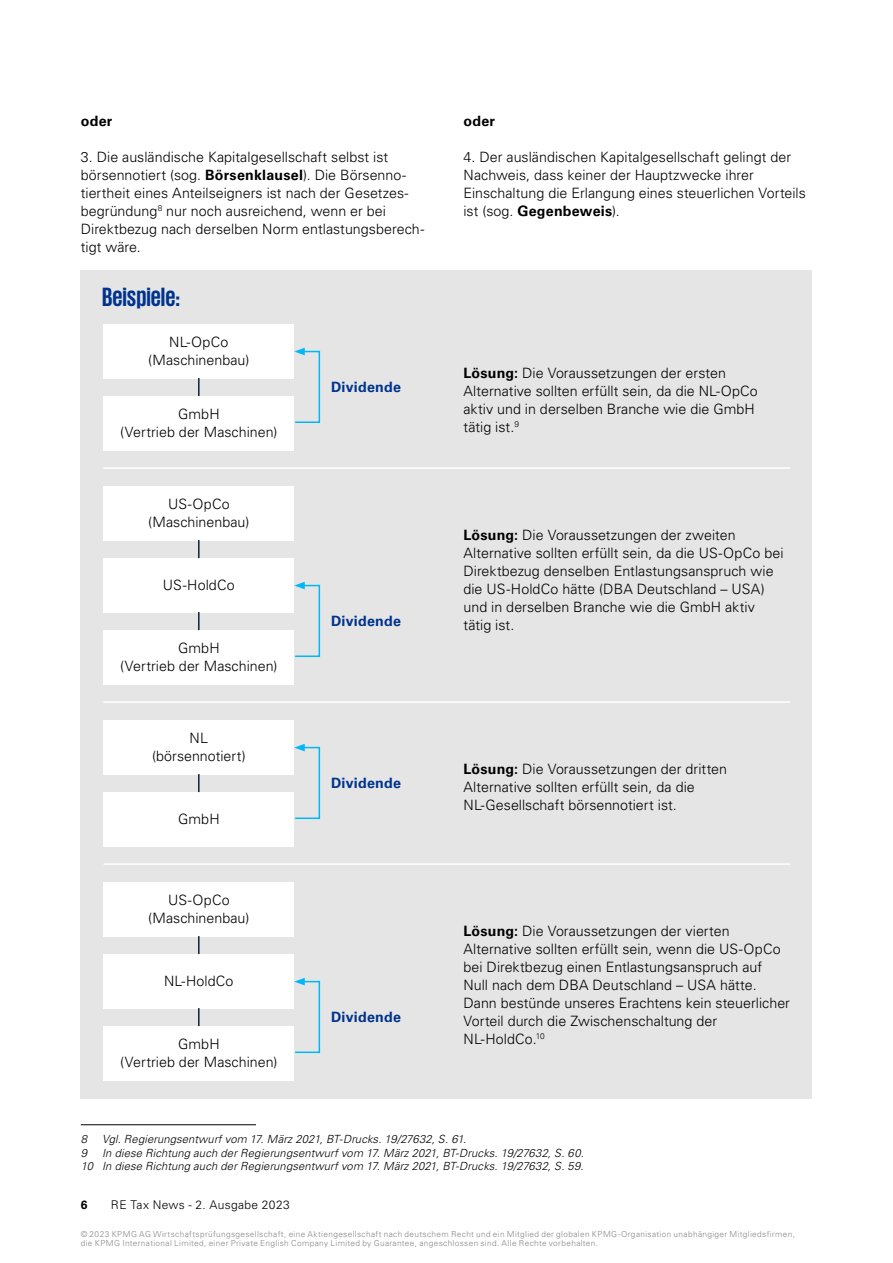
<style>
.page{position:relative;width:893px;height:1263px;background:#fff}
.page>*{position:absolute;margin:0;border:0;box-sizing:border-box;transform-origin:0 0}
.t1{font:700 27px "KPMG";color:#00338d}
.t2{font:300 14.25px/18px "Univers LT Std";color:#000;text-align:center}
.t3{font:700 14.25px "Univers LT Std";letter-spacing:.015em;color:#00338d}
.t4{font:700 14.25px "Univers LT Std";letter-spacing:.015em;color:#000}
.t5{font:300 12px "Univers LT Std";letter-spacing:.03em;color:#000}
.t6{font:700 12px "Univers LT Std";color:#000}
.t7{font:italic 300 11.25px/13.5px "Univers LT Std";letter-spacing:.01em;color:#000;text-align:right}
.t8{font:300 8.25px/9px "Univers LT Std";letter-spacing:.045em;color:#878787}
.s1{font-weight:700}
</style>
<div class="page">
<hr style="left:81px;top:1124px;width:175px;height:1px;background:#000">
<div style="left:81px;top:270px;width:731px;height:828px;background:#e5e5e5"></div>
<div style="left:103px;top:324px;width:191px;height:54px;background:#fff"></div>
<div style="left:103px;top:396px;width:191px;height:54px;background:#fff"></div>
<svg style="left:294px;top:348px;width:27px;height:75px"></svg>
<div style="left:103px;top:486px;width:191px;height:54px;background:#fff"></div>
<div style="left:103px;top:630px;width:191px;height:54px;background:#fff"></div>
<svg style="left:294px;top:582px;width:27px;height:75px"></svg>
<div style="left:103px;top:558px;width:191px;height:54px;background:#fff"></div>
<svg style="left:198px;top:378px;width:2px;height:18px"></svg>
<svg style="left:198px;top:540px;width:2px;height:18px"></svg>
<svg style="left:198px;top:612px;width:2px;height:18px"></svg>
<div style="left:103px;top:720px;width:191px;height:54px;background:#fff"></div>
<div style="left:103px;top:792px;width:191px;height:54px;background:#fff"></div>
<svg style="left:294px;top:744px;width:27px;height:75px"></svg>
<svg style="left:198px;top:774px;width:2px;height:18px"></svg>
<div style="left:103px;top:882px;width:191px;height:54px;background:#fff"></div>
<div style="left:103px;top:1026px;width:191px;height:54px;background:#fff"></div>
<svg style="left:294px;top:978px;width:27px;height:76px"></svg>
<div style="left:103px;top:954px;width:191px;height:54px;background:#fff"></div>
<svg style="left:198px;top:936px;width:2px;height:18px"></svg>
<svg style="left:198px;top:1008px;width:2px;height:18px"></svg>
<hr style="left:103px;top:467px;width:687px;height:2px;background:#fff">
<hr style="left:103px;top:701px;width:687px;height:2px;background:#fff">
<hr style="left:103px;top:863px;width:687px;height:2px;background:#fff">
<p class="t4" style="left:81px;top:113px;width:33px">oder</p>
<p class="t2" style="left:81px;top:148px;width:345px;text-align:left">3. Die ausländische Kapitalgesellschaft selbst ist börsennotiert (sog. <span class="s1">Börsenklausel</span>). Die Börsenno&shy;tiertheit eines Anteilseigners ist nach der Gesetzes&shy;begründung<sup>8</sup> nur noch ausreichend, wenn er bei Direktbezug nach derselben Norm entlastungsberech&shy;tigt wäre.</p>
<h1 class="t1" style="left:102px;top:283px;width:80px">Beispiele:</h1>
<p class="t2" style="left:148px;top:333px;width:103px">NL-OpCo (Maschinenbau)</p>
<p class="t2" style="left:120px;top:405px;width:159px">GmbH<br>(Vertrieb der Maschinen)</p>
<p class="t2" style="left:148px;top:495px;width:103px">US-OpCo (Maschinenbau)</p>
<p class="t2" style="left:163px;top:576px;width:73px">US-HoldCo</p>
<p class="t2" style="left:120px;top:639px;width:159px">GmbH<br>(Vertrieb der Maschinen)</p>
<p class="t2" style="left:152px;top:729px;width:95px">NL (börsennotiert)</p>
<p class="t2" style="left:178px;top:810px;width:43px">GmbH</p>
<p class="t2" style="left:148px;top:891px;width:103px">US-OpCo (Maschinenbau)</p>
<p class="t2" style="left:164px;top:972px;width:71px">NL-HoldCo</p>
<p class="t2" style="left:120px;top:1035px;width:159px">GmbH<br>(Vertrieb der Maschinen)</p>
<p class="t3" style="left:331px;top:379px;width:71px">Dividende</p>
<p class="t3" style="left:331px;top:613px;width:71px">Dividende</p>
<p class="t3" style="left:331px;top:775px;width:71px">Dividende</p>
<p class="t3" style="left:331px;top:1009px;width:71px">Dividende</p>
<p class="t4" style="left:463px;top:113px;width:33px">oder</p>
<p class="t2" style="left:463px;top:148px;width:344px;text-align:left">4. Der ausländischen Kapitalgesellschaft gelingt der Nachweis, dass keiner der Hauptzwecke ihrer Einschaltung die Erlangung eines steuerlichen Vorteils ist (sog. <span class="s1">Gegenbeweis</span>).</p>
<p class="t2" style="left:463px;top:364px;width:296px;text-align:left"><span class="s1">Lösung:</span> Die Voraussetzungen der ersten Alternative sollten erfüllt sein, da die NL-OpCo aktiv und in derselben Branche wie die GmbH tätig ist.<sup>9</sup></p>
<p class="t2" style="left:463px;top:526px;width:321px;text-align:left"><span class="s1">Lösung:</span> Die Voraussetzungen der zweiten Alternative sollten erfüllt sein, da die US-OpCo bei Direktbezug denselben Entlastungsanspruch wie die US-HoldCo hätte (DBA Deutschland – USA) und in derselben Branche wie die GmbH aktiv tätig ist.</p>
<p class="t2" style="left:463px;top:760px;width:265px;text-align:left"><span class="s1">Lösung:</span> Die Voraussetzungen der dritten<br>Alternative sollten erfüllt sein, da die<br>NL-Gesellschaft börsennotiert ist.</p>
<p class="t2" style="left:463px;top:922px;width:328px;text-align:left"><span class="s1">Lösung:</span> Die Voraussetzungen der vierten Alternative sollten erfüllt sein, wenn die US-OpCo bei Direktbezug einen Entlastungsanspruch auf Null nach dem DBA Deutschland – USA hätte.<br>Dann bestünde unseres Erachtens kein steuerlicher Vorteil durch die Zwischenschaltung der NL-HoldCo.<sup>10</sup></p>
<p class="t7" style="left:81px;top:1132px;width:8px">8</p>
<p class="t7" style="left:102px;top:1132px;width:366px">Vgl. Regierungsentwurf vom 17. März 2021, BT-Drucks. 19/27632, S. 61.</p>
<p class="t7" style="left:81px;top:1146px;width:8px">9</p>
<p class="t7" style="left:81px;top:1146px;width:505px">In diese Richtung auch der Regierungsentwurf vom 17. März 2021, BT-Drucks. 19/27632, S. 60.<br>10 In diese Richtung auch der Regierungsentwurf vom 17. März 2021, BT-Drucks. 19/27632, S. 59.</p>
<p class="t6" style="left:81px;top:1198px;width:8px">6</p>
<p class="t5" style="left:111px;top:1197px;width:180px">RE Tax News - 2. Ausgabe 2023</p>
<p class="t8" style="left:81px;top:1229px;width:716px">© 2023 KPMG AG Wirtschaftsprüfungsgesellschaft, eine Aktiengesellschaft nach deutschem Recht und ein Mitglied der globalen KPMG-Organisation unabhängiger Mitgliedsfirmen, die KPMG International Limited, einer Private English Company Limited by Guarantee, angeschlossen sind. Alle Rechte vorbehalten.</p>
</div>
